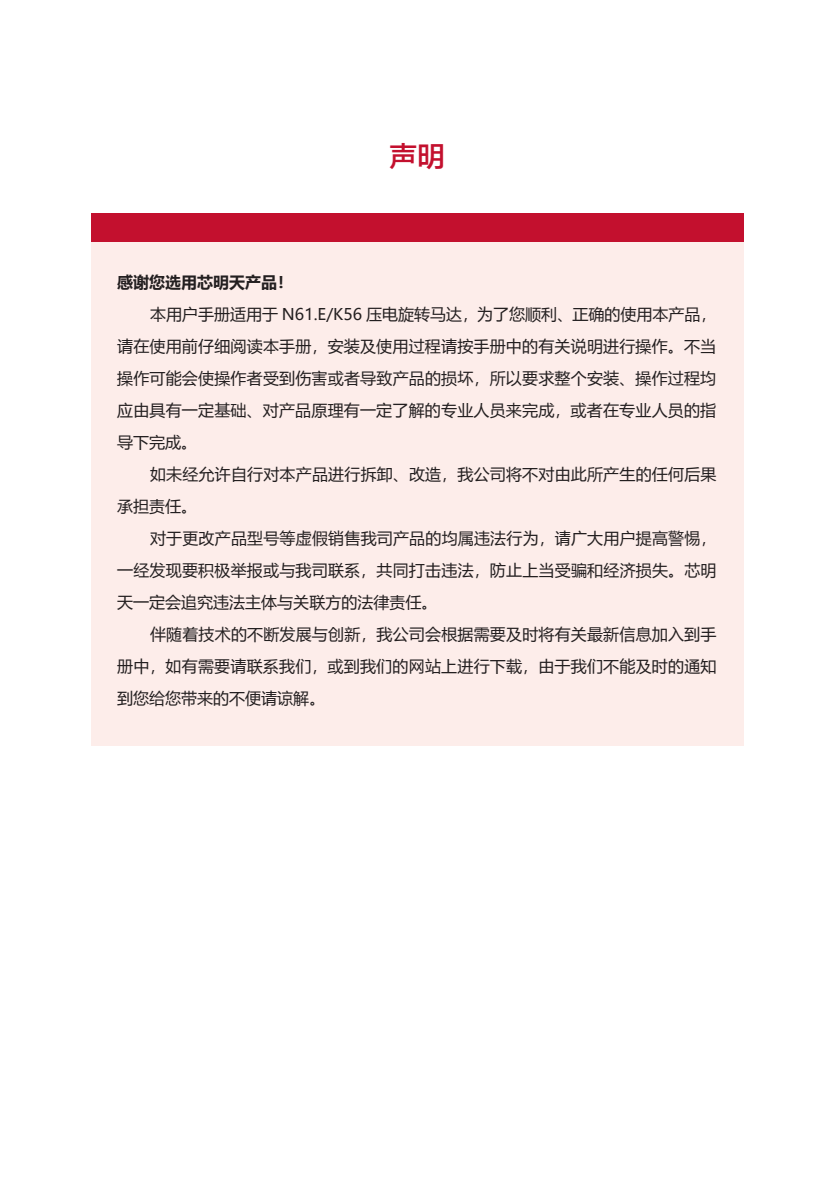
<style>
.page{position:relative;width:840px;height:1191px;background:#fff}
.page>*{position:absolute;margin:0;border:0;box-sizing:border-box;transform-origin:0 0}
.标题{font:28px "FZLTZHK GBK1 0";color:#c3102e}
.正文-1{font:16px/32px "Microsoft Ya Hei";letter-spacing:.01em;color:#231f20;text-align:justify}
.正文-1-2{font:700 16px "Microsoft Ya Hei";color:#231f20}
</style>
<div class="page">
<div style="left:91px;top:241px;width:652px;height:505px;background:#fdedea"></div>
<div style="left:91px;top:213px;width:652px;height:28px;background:#c3102e"></div>
<p class="标题" style="left:389px;top:141px;width:57px">声明</p>
<p class="正文-1-2" style="left:117px;top:271px;width:178px">感谢您选用芯明天产品！</p>
<p class="正文-1" style="left:117px;top:298px;width:600px;text-indent:33px">本用户手册适用于 N61.E/K56 压电旋转马达，为了您顺利、正确的使用本产品，请在使用前仔细阅读本手册，安装及使用过程请按手册中的有关说明进行操作。不当操作可能会使操作者受到伤害或者导致产品的损坏，所以要求整个安装、操作过程均应由具有一定基础、对产品原理有一定了解的专业人员来完成，或者在专业人员的指导下完成。</p>
<p class="正文-1" style="left:117px;top:458px;width:600px;text-indent:33px">如未经允许自行对本产品进行拆卸、改造，我公司将不对由此所产生的任何后果承担责任。</p>
<p class="正文-1" style="left:117px;top:522px;width:600px;text-indent:33px">对于更改产品型号等虚假销售我司产品的均属违法行为，请广大用户提高警惕，一经发现要积极举报或与我司联系，共同打击违法，防止上当受骗和经济损失。芯明天一定会追究违法主体与关联方的法律责任。</p>
<p class="正文-1" style="left:117px;top:618px;width:600px;text-indent:33px">伴随着技术的不断发展与创新，我公司会根据需要及时将有关最新信息加入到手册中，如有需要请联系我们，或到我们的网站上进行下载，由于我们不能及时的通知到您给您带来的不便请谅解。</p>
</div>
